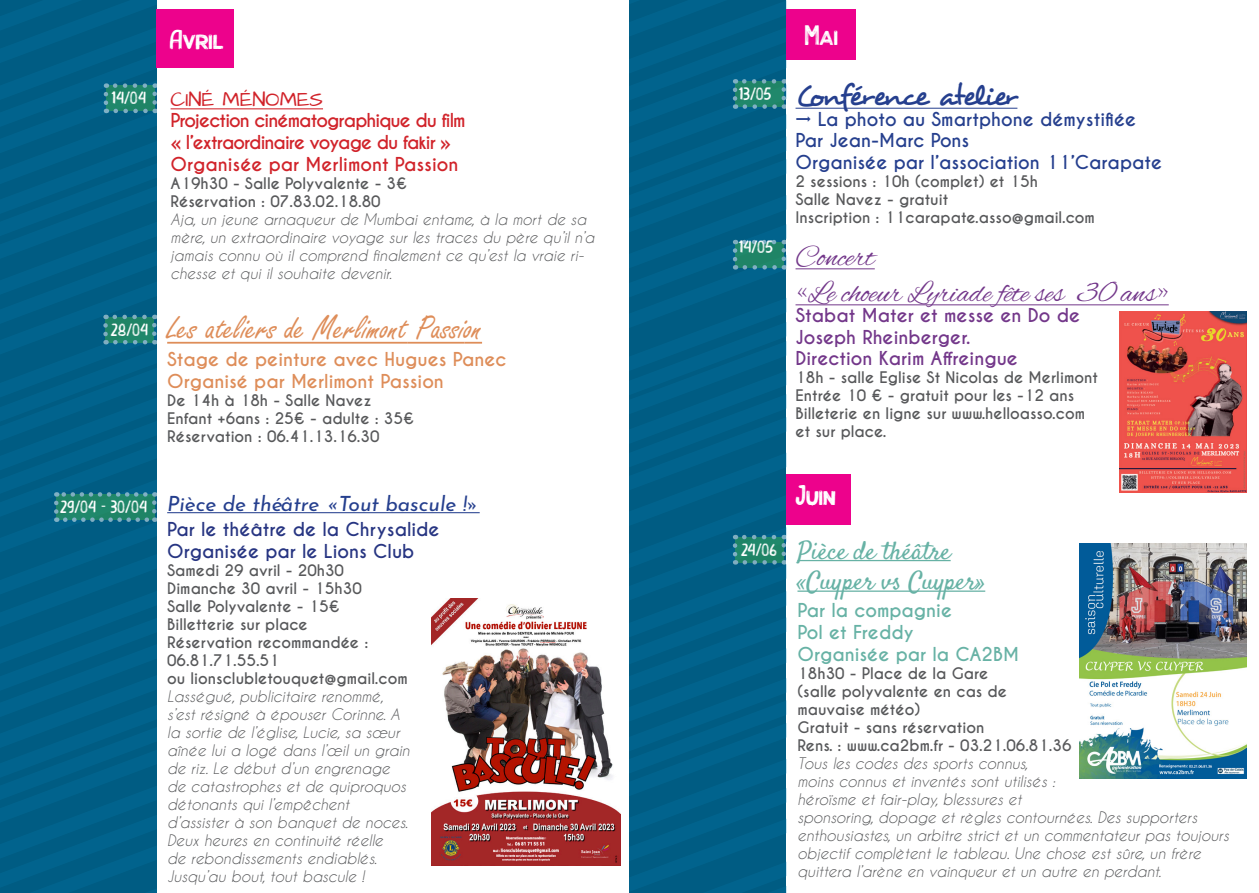
<style>
.page{position:relative;width:1259px;height:893px;background:#fff}
.page>*{position:absolute;margin:0;border:0;box-sizing:border-box;transform-origin:0 0}
.t1{font:36px "Freestyle Script";color:#de8d59}
.t2{font:30px "Alex Brush";color:#73378a}
.t3{font:30px "Desyrel";letter-spacing:-.075em;color:#253f8e}
.t4{font:28.5px "THEME";color:#fff}
.t5{font:25.5px "Satisfy Pro";color:#67b2a5}
.t6{font:italic 21px "Josefin Sans";color:#253f8e}
.t7{font:21px "Architects Daughter";color:#d1232a}
.t8{font:700 18px/21.6px "Caviar Dreams";letter-spacing:-.05em;color:#d1232a}
.t9{font:700 18px "Caviar Dreams";color:#253f8e}
.t10{font:700 18px "Caviar Dreams";color:#73378a}
.t11{font:700 18px "Caviar Dreams";color:#de8d59}
.t12{font:700 18px "Caviar Dreams";color:#273582}
.t13{font:700 18px "Caviar Dreams";color:#67b2a5}
.t14{font:18px "THEME";color:#fff}
.t15{font:italic 15px/18px "Caviar Dreams";color:#57585a}
.t16{font:700 15px/18px "Caviar Dreams";color:#57585a}
</style>
<div class="page">
<div style="left:156px;top:9px;width:78px;height:59px;background:#ed028c"></div>
<svg style="left:629px;top:0;width:157px;height:893px;background:#016087"></svg>
<div style="left:786px;top:474px;width:64px;height:51px;background:#ed028c"></div>
<div style="left:786px;top:9px;width:70px;height:51px;background:#ed028c"></div>
<hr style="left:167px;top:342px;width:240px;height:2px;background:#de8d59">
<hr style="left:407px;top:342px;width:57px;height:2px;background:#de8d59">
<svg style="left:464px;top:342px;width:18px;height:2px"></svg>
<hr style="left:795px;top:108px;width:222px;height:1px;background:#253f8e">
<hr style="left:795px;top:269px;width:80px;height:1px;background:#73378a">
<hr style="left:795px;top:305px;width:373px;height:1px;background:#73378a">
<hr style="left:171px;top:108px;width:152px;height:1px;background:#d1232a">
<hr style="left:797px;top:560px;width:153px;height:1px;background:#67b2a5">
<hr style="left:797px;top:590px;width:188px;height:2px;background:#67b2a5">
<div style="left:0;top:0;width:157px;height:893px;background:#016185"></div>
<hr style="left:167px;top:512px;width:313px;height:1px;background:#253f8e">
<img style="left:431px;top:598px;width:189px;height:268px">
<img style="left:1079px;top:543px;width:167px;height:235px">
<img style="left:1119px;top:311px;width:127px;height:181px">
<p class="t14" style="left:112px;top:89px;width:36px">14/04</p>
<p class="t14" style="left:111px;top:320px;width:39px">28/04</p>
<p class="t4" style="left:170px;top:24px;width:55px">Avril</p>
<p class="t7" style="left:171px;top:85px;width:154px">CINÉ MÉNOMES</p>
<p class="t8" style="left:171px;top:110px;width:297px">Projection cinématographique du film</p>
<p class="t8" style="left:171px;top:132px;width:289px">« l’extraordinaire voyage du fakir »<br>Organisée par Merlimont Passion</p>
<p class="t16" style="left:171px;top:174px;width:238px">A19h30 - Salle Polyvalente - 3€<br>Réservation : 07.83.02.18.80</p>
<p class="t15" style="left:171px;top:210px;width:425px">Aja, un jeune arnaqueur de Mumbai entame, à la mort de sa mère, un extraordinaire voyage sur les traces du père qu’il n’a jamais connu où il comprend finalement ce qu’est la vraie ri&shy;chesse et qui il souhaite devenir.</p>
<p class="t1" style="left:167px;top:309px;width:316px">Les ateliers de Merlimont Passion</p>
<p class="t11" style="left:167px;top:349px;width:341px">Stage de peinture avec Hugues Panec</p>
<p class="t11" style="left:167px;top:370px;width:278px">Organisé par Merlimont Passion</p>
<p class="t16" style="left:167px;top:392px;width:206px">De 14h à 18h - Salle Navez</p>
<p class="t16" style="left:167px;top:410px;width:248px">Enfant +6ans : 25€ - adulte : 35€</p>
<p class="t16" style="left:167px;top:428px;width:214px">Réservation : 06.41.13.16.30</p>
<p class="t14" style="left:60px;top:498px;width:89px">29/04 - 30/04</p>
<p class="t6" style="left:167px;top:486px;width:314px">Pièce de théâtre «Tout bascule !»</p>
<p class="t12" style="left:167px;top:518px;width:274px">Par le théâtre de la Chrysalide</p>
<p class="t12" style="left:167px;top:540px;width:249px">Organisée par le Lions Club</p>
<p class="t16" style="left:167px;top:561px;width:178px">Samedi 29 avril - 20h30</p>
<p class="t16" style="left:167px;top:579px;width:196px">Dimanche 30 avril - 15h30</p>
<p class="t16" style="left:167px;top:597px;width:174px">Salle Polyvalente - 15€</p>
<p class="t16" style="left:167px;top:615px;width:142px">Billetterie sur place</p>
<p class="t16" style="left:167px;top:633px;width:203px">Réservation recommandée :</p>
<p class="t16" style="left:167px;top:651px;width:114px">06.81.71.55.51</p>
<p class="t16" style="left:167px;top:669px;width:242px">ou lionsclubletouquet@gmail.com</p>
<p class="t15" style="left:167px;top:687px;width:244px">Lasségué, publicitaire renommé, s’est résigné à épouser Corinne. A la sortie de l’église, Lucie, sa sœur aînée lui a logé dans l’œil un grain de riz. Le début d’un engrenage de catastrophes et de quiproquos détonants qui l’empêchent</p>
<p class="t15" style="left:167px;top:813px;width:242px">d’assister à son banquet de noces.</p>
<p class="t15" style="left:167px;top:831px;width:217px">Deux heures en continuité réelle</p>
<p class="t15" style="left:167px;top:849px;width:211px">de rebondissements endiablés.</p>
<p class="t15" style="left:167px;top:867px;width:199px">Jusqu’au bout, tout bascule !</p>
<p class="t14" style="left:739px;top:85px;width:34px">13/05</p>
<p class="t14" style="left:739px;top:238px;width:35px">14/05</p>
<p class="t14" style="left:741px;top:540px;width:38px">24/06</p>
<p class="t4" style="left:805px;top:21px;width:35px">Mai</p>
<p class="t3" style="left:795px;top:77px;width:223px">Conférence atelier</p>
<p class="t9" style="left:795px;top:108px;width:342px">→ La photo au Smartphone démystifiée</p>
<p class="t9" style="left:795px;top:130px;width:175px">Par Jean-Marc Pons</p>
<p class="t9" style="left:795px;top:151px;width:368px">Organisée par l’association 11’Carapate</p>
<p class="t16" style="left:795px;top:173px;width:244px">2 sessions : 10h (complet) et 15h</p>
<p class="t16" style="left:795px;top:191px;width:154px">Salle Navez - gratuit</p>
<p class="t16" style="left:795px;top:209px;width:301px">Inscription : 11carapate.asso@gmail.com</p>
<p class="t2" style="left:795px;top:238px;width:81px">Concert</p>
<p class="t2" style="left:795px;top:274px;width:375px">«Le choeur Lyriade fête ses 30 ans»</p>
<p class="t10" style="left:795px;top:304px;width:286px">Stabat Mater et messe en Do de</p>
<p class="t10" style="left:795px;top:326px;width:176px">Joseph Rheinberger.</p>
<p class="t10" style="left:795px;top:348px;width:224px">Direction Karim Affreingue</p>
<p class="t16" style="left:795px;top:369px;width:304px">18h - salle Eglise St Nicolas de Merlimont</p>
<p class="t16" style="left:795px;top:387px;width:280px">Entrée 10 € - gratuit pour les -12 ans</p>
<p class="t16" style="left:795px;top:405px;width:291px">Billeterie en ligne sur www.helloasso.com</p>
<p class="t16" style="left:795px;top:423px;width:92px">et sur place.</p>
<p class="t4" style="left:796px;top:481px;width:42px">Juin</p>
<p class="t5" style="left:797px;top:535px;width:155px">Pièce de théâtre</p>
<p class="t5" style="left:797px;top:565px;width:189px">«Cuyper vs Cuyper»</p>
<p class="t13" style="left:797px;top:600px;width:156px">Par la compagnie</p>
<p class="t13" style="left:797px;top:621px;width:118px">Pol et Freddy</p>
<p class="t13" style="left:797px;top:643px;width:223px">Organisée par la CA2BM</p>
<p class="t16" style="left:797px;top:664px;width:192px">18h30 - Place de la Gare</p>
<p class="t16" style="left:797px;top:682px;width:211px">(salle polyvalente en cas de</p>
<p class="t16" style="left:797px;top:700px;width:124px">mauvaise météo)</p>
<p class="t16" style="left:797px;top:718px;width:188px">Gratuit - sans réservation</p>
<p class="t16" style="left:797px;top:736px;width:275px">Rens. : www.ca2bm.fr - 03.21.06.81.36</p>
<p class="t15" style="left:797px;top:754px;width:232px">Tous les codes des sports connus,</p>
<p class="t15" style="left:797px;top:772px;width:259px">moins connus et inventés sont utilisés :</p>
<p class="t15" style="left:797px;top:790px;width:226px">héroïsme et fair-play, blessures et</p>
<p class="t15" style="left:797px;top:808px;width:433px">sponsoring, dopage et règles contournées. Des supporters enthousiastes, un arbitre strict et un commentateur pas toujours objectif complètent le tableau. Une chose est sûre, un frère quittera l’arène en vainqueur et un autre en perdant.</p>
</div>
